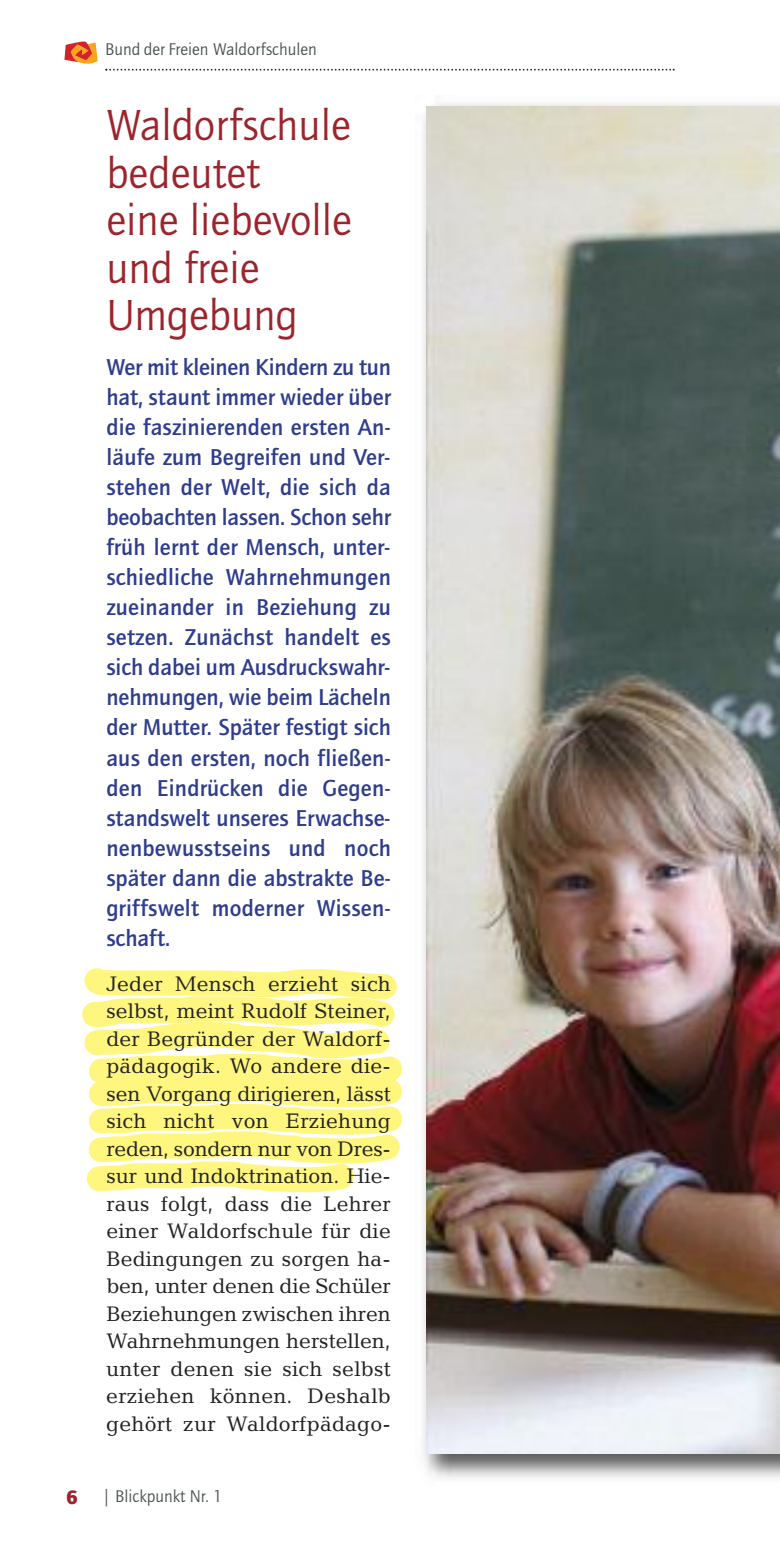
<style>
.page{position:relative;width:780px;height:1560px;background:#fff}
.page>*{position:absolute;margin:0;border:0;box-sizing:border-box;transform-origin:0 0}
.t1{font:45px/47.5px "Quay Sans";color:#9c252d}
.t2{font:500 23.75px/30px "Quay Sans";letter-spacing:.005em;color:#2e3d8c;text-align:justify}
.t3{font:21.25px/27.5px "Candida";letter-spacing:.01em;color:#222221;text-align:justify}
.t4{font:17.5px "Quay Sans";color:#495151}
.s1{font-weight:900;font-size:20px;color:#9c252d}
</style>
<div class="page">
<svg style="left:82px;top:968px;width:321px;height:225px"></svg>
<svg style="left:64px;top:41px;width:34px;height:23px"></svg>
<svg style="left:105px;top:69px;width:569px;height:2px"></svg>
<img style="left:423px;top:103px;width:357px;height:1376px">
<img style="left:426px;top:106px;width:354px;height:1347px">
<p class="t4" style="left:105px;top:39px;width:213px">Bund der Freien Waldorfschulen</p>
<h1 class="t1" style="left:106px;top:101px;width:247px">Waldorfschule bedeutet<br>eine liebevolle und freie<br>Umgebung</h1>
<p class="t2" style="left:106px;top:352px;width:286px">Wer mit kleinen Kindern zu tun hat, staunt immer wieder über die faszinierenden ersten An&shy;läufe zum Begreifen und Ver&shy;stehen der Welt, die sich da beobachten lassen. Schon sehr früh lernt der Mensch, unter&shy;schiedliche Wahrnehmungen zueinander in Beziehung zu setzen. Zunächst handelt es sich dabei um Ausdruckswahr&shy;nehmungen, wie beim Lächeln der Mutter. Später festigt sich aus den ersten, noch fließen&shy;den Eindrücken die Gegen&shy;standswelt unseres Erwachse&shy;nenbewusstseins und noch später dann die abstrakte Be&shy;griffswelt moderner Wissen&shy;schaft.</p>
<p class="t3" style="left:106px;top:971px;width:286px">Jeder Mensch erzieht sich selbst, meint Rudolf Steiner, der Begründer der Waldorf&shy;pädagogik. Wo andere die&shy;sen Vorgang dirigieren, lässt sich nicht von Erziehung reden, sondern nur von Dres&shy;sur und Indoktrination. Hie&shy;raus folgt, dass die Lehrer einer Waldorfschule für die Bedingungen zu sorgen ha&shy;ben, unter denen die Schüler Beziehungen zwischen ihren Wahrnehmungen herstellen, unter denen sie sich selbst erziehen können. Deshalb gehört zur Waldorfpädago-</p>
<p class="t4" style="left:66px;top:1485px;width:158px"><span class="s1">6</span> | Blickpunkt Nr. 1</p>
</div>
